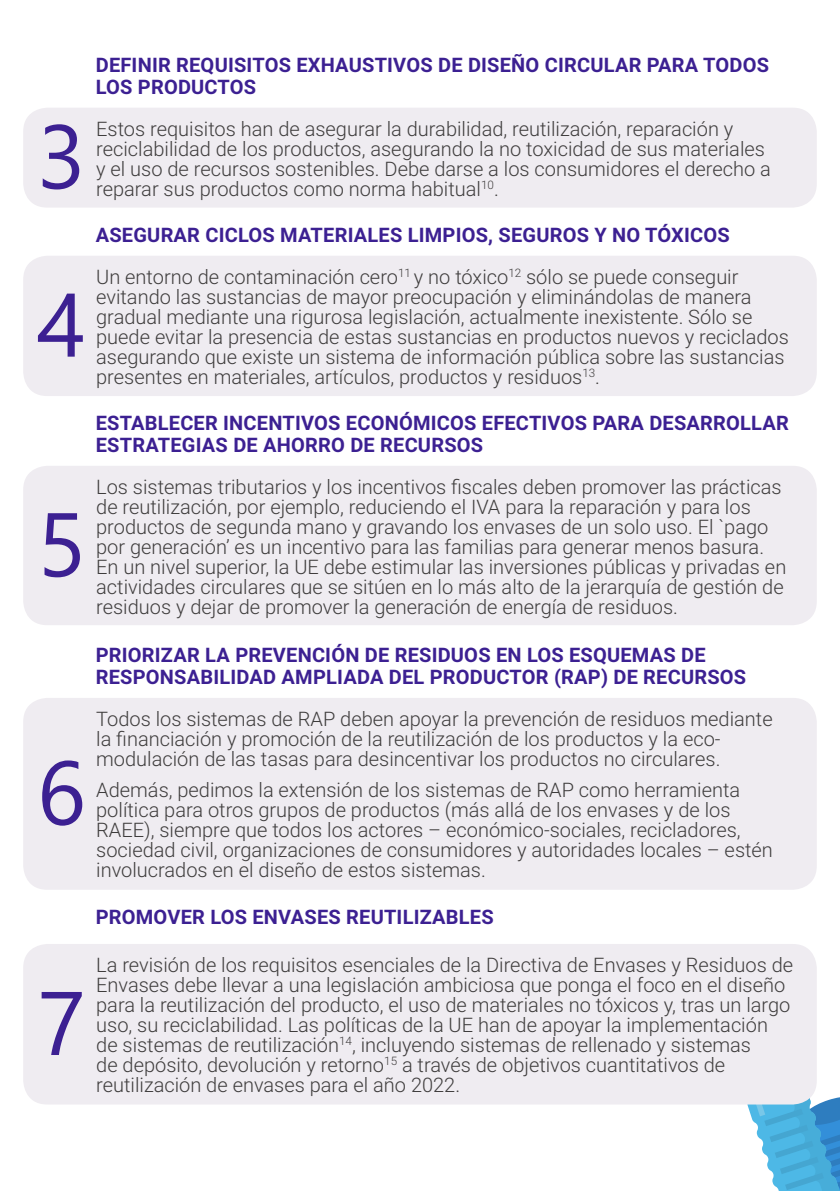
<style>
.page{position:relative;width:840px;height:1191px;background:#fff}
.page>*{position:absolute;margin:0;border:0;box-sizing:border-box;transform-origin:0 0}
.t1{font:90px "Segoe UI";color:#3c2092}
.t2{font:300 20px/20px "Roboto";color:#3f3d3d}
.t3{font:700 20px/22px "Roboto";letter-spacing:.01em;color:#3c2092}
</style>
<div class="page">
<div style="left:23px;top:466px;width:793px;height:159px;background:#efecf1;border-radius:24px"></div>
<div style="left:23px;top:108px;width:793px;height:100px;background:#efecf1;border-radius:24px"></div>
<svg style="left:746px;top:1052px;width:93px;height:139px"></svg>
<div style="left:23px;top:256px;width:793px;height:140px;background:#efecf1;border-radius:24px"></div>
<div style="left:23px;top:698px;width:793px;height:191px;background:#efecf1;border-radius:24px"></div>
<div style="left:23px;top:944px;width:793px;height:160px;background:#efecf1;border-radius:24px"></div>
<p class="t3" style="left:96px;top:53px;width:674px">DEFINIR REQUISITOS EXHAUSTIVOS DE DISEÑO CIRCULAR PARA TODOS<br>LOS PRODUCTOS</p>
<h1 class="t1" style="left:37px;top:71px;width:50px">3</h1>
<p class="t2" style="left:96px;top:118px;width:675px">Estos requisitos han de asegurar la durabilidad, reutilización, reparación y reciclabilidad de los productos, asegurando la no toxicidad de sus materiales y el uso de recursos sostenibles. Debe darse a los consumidores el derecho a reparar sus productos como norma habitual<sup>10</sup>.</p>
<p class="t3" style="left:96px;top:223px;width:635px">ASEGURAR CICLOS MATERIALES LIMPIOS, SEGUROS Y NO TÓXICOS</p>
<h1 class="t1" style="left:37px;top:240px;width:50px">4</h1>
<h1 class="t1" style="left:37px;top:459px;width:50px">5</h1>
<h1 class="t1" style="left:37px;top:707px;width:50px">6</h1>
<h1 class="t1" style="left:37px;top:938px;width:50px">7</h1>
<p class="t2" style="left:96px;top:266px;width:693px">Un entorno de contaminación cero<sup>11</sup> y no tóxico<sup>12</sup> sólo se puede conseguir evitando las sustancias de mayor preocupación y eliminándolas de manera gradual mediante una rigurosa legislación, actualmente inexistente. Sólo se puede evitar la presencia de estas sustancias en productos nuevos y reciclados asegurando que existe un sistema de información pública sobre las sustancias presentes en materiales, artículos, productos y residuos<sup>13</sup>.</p>
<p class="t3" style="left:96px;top:411px;width:694px">ESTABLECER INCENTIVOS ECONÓMICOS EFECTIVOS PARA DESARROLLAR<br>ESTRATEGIAS DE AHORRO DE RECURSOS</p>
<p class="t2" style="left:96px;top:476px;width:691px">Los sistemas tributarios y los incentivos fiscales deben promover las prácticas de reutilización, por ejemplo, reduciendo el IVA para la reparación y para los productos de segunda mano y gravando los envases de un solo uso. El `pago por generación’ es un incentivo para las familias para generar menos basura.<br>En un nivel superior, la UE debe estimular las inversiones públicas y privadas en actividades circulares que se sitúen en lo más alto de la jerarquía de gestión de residuos y dejar de promover la generación de energía de residuos.</p>
<p class="t3" style="left:96px;top:643px;width:651px">PRIORIZAR LA PREVENCIÓN DE RESIDUOS EN LOS ESQUEMAS DE<br>RESPONSABILIDAD AMPLIADA DEL PRODUCTOR (RAP) DE RECURSOS</p>
<p class="t2" style="left:96px;top:708px;width:677px">Todos los sistemas de RAP deben apoyar la prevención de residuos mediante la financiación y promoción de la reutilización de los productos y la eco&shy;modulación de las tasas para desincentivar los productos no circulares.</p>
<p class="t2" style="left:96px;top:779px;width:677px">Además, pedimos la extensión de los sistemas de RAP como herramienta política para otros grupos de productos (más allá de los envases y de los RAEE), siempre que todos los actores – económico-sociales, recicladores, sociedad civil, organizaciones de consumidores y autoridades locales – estén involucrados en el diseño de estos sistemas.</p>
<p class="t3" style="left:96px;top:905px;width:399px">PROMOVER LOS ENVASES REUTILIZABLES</p>
<p class="t2" style="left:96px;top:954px;width:698px">La revisión de los requisitos esenciales de la Directiva de Envases y Residuos de Envases debe llevar a una legislación ambiciosa que ponga el foco en el diseño para la reutilización del producto, el uso de materiales no tóxicos y, tras un largo uso, su reciclabilidad. Las políticas de la UE han de apoyar la implementación de sistemas de reutilización<sup>14</sup>, incluyendo sistemas de rellenado y sistemas<br>de depósito, devolución y retorno<sup>15</sup> a través de objetivos cuantitativos de reutilización de envases para el año 2022.</p>
</div>
